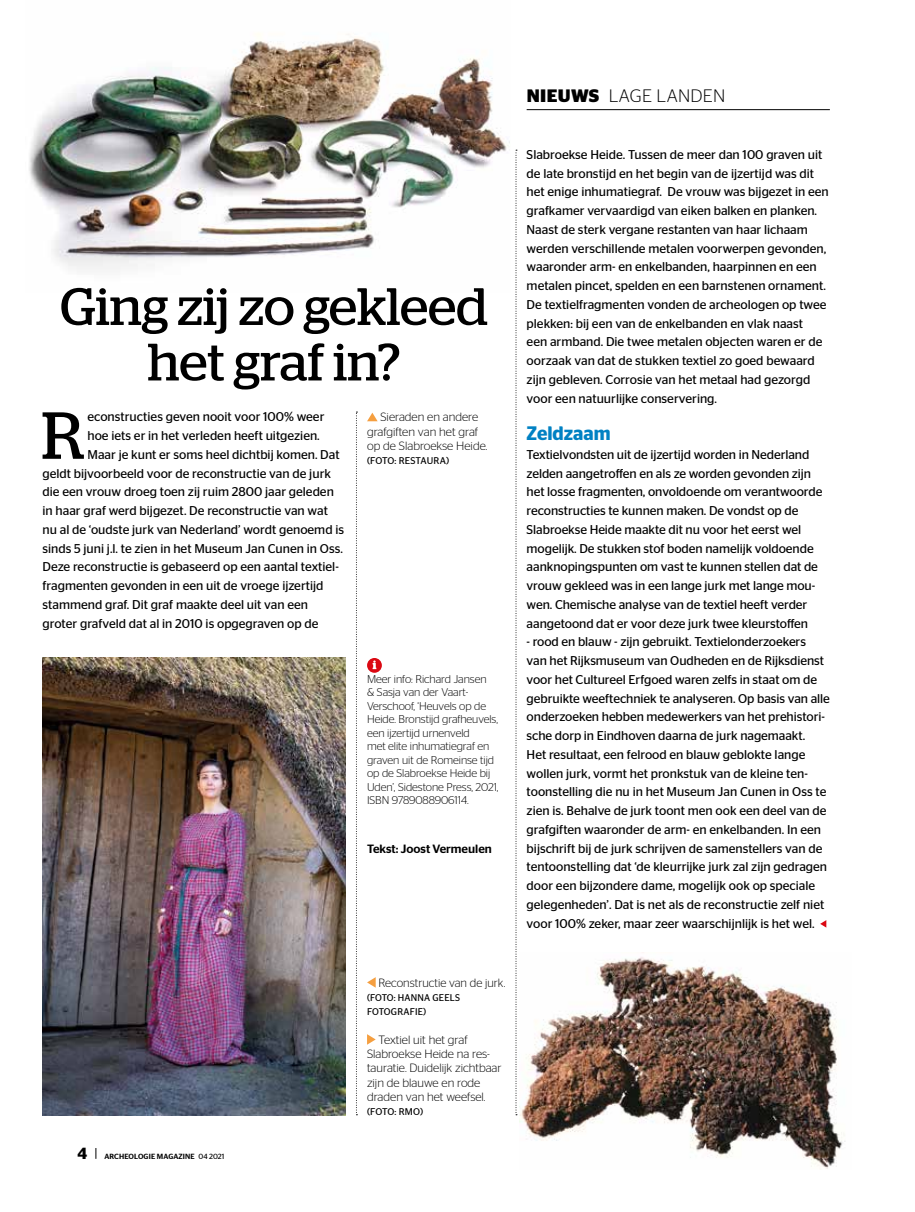
<style>
.page{position:relative;width:915px;height:1212px;background:#fff}
.page>*{position:absolute;margin:0;border:0;box-sizing:border-box;transform-origin:0 0}
.t1{font:66.3px "Stag";color:#000}
.t2{font:52.5px/55.5px "Stag";color:#000;text-align:center}
.t3{font:600 19.5px "Stag Sans";color:#0081c3;scale:.95 1}
.t4{font:300 18px "Stag Sans";letter-spacing:.02em;color:#000}
.t5{font:12.75px/18.8px "Stag Sans";color:#000}
.t6{font:300 12px/14.2px "Stag Sans";color:#000}
.t7{font:500 12px "Stag Sans";color:#000}
.t8{font:300 11.25px/13.5px "Stag Sans";letter-spacing:-.005em;color:#000}
.t9{font:9.75px/14.2px "Stag Sans";letter-spacing:.02em;color:#000}
.t10{font:9.75px "Stag Sans";letter-spacing:-.005em;color:#000}
.t11{font:500 7.5px "Stag Sans";letter-spacing:.02em;color:#000}
.s1{font-weight:600;font-size:16.2px}
.s2{font-weight:400}
.s3{font-weight:700}
</style>
<div class="page">
<hr style="left:526px;top:109px;width:303px;height:1px;background:#000">
<svg style="left:515px;top:150px;width:2px;height:965px"></svg>
<svg style="left:356px;top:412px;width:1px;height:703px"></svg>
<img style="left:29px;top:33px;width:481px;height:237px">
<img style="left:519px;top:957px;width:326px;height:212px">
<img style="left:43px;top:658px;width:302px;height:457px">
<svg style="left:820px;top:920px;width:6px;height:7px"></svg>
<div style="left:367px;top:658px;width:15px;height:15px;background:#db0812;border-radius:50%"></div>
<svg style="left:372px;top:660px;width:4px;height:9px"></svg>
<svg style="left:367px;top:977px;width:8px;height:11px"></svg>
<svg style="left:367px;top:1034px;width:8px;height:11px"></svg>
<svg style="left:367px;top:413px;width:10px;height:8px"></svg>
<h2 class="t2" style="left:60px;top:278px;width:429px">Ging zij zo gekleed het graf in?</h2>
<h1 class="t1" style="left:41px;top:397px;width:45px">R</h1>
<p class="t5" style="left:87px;top:407px;width:238px">econstructies geven nooit voor 100% weer</p>
<p class="t5" style="left:87px;top:426px;width:234px">hoe iets er in het verleden heeft uitgezien.</p>
<p class="t5" style="left:87px;top:445px;width:253px">Maar je kunt er soms heel dichtbij komen. Dat</p>
<p class="t5" style="left:43px;top:464px;width:290px">geldt bijvoorbeeld voor de reconstructie van de jurk</p>
<p class="t5" style="left:43px;top:482px;width:293px">die een vrouw droeg toen zij ruim 2800 jaar geleden</p>
<p class="t5" style="left:43px;top:501px;width:287px">in haar graf werd bijgezet. De reconstructie van wat</p>
<p class="t5" style="left:43px;top:520px;width:303px">nu al de ‘oudste jurk van Nederland’ wordt genoemd is</p>
<p class="t5" style="left:43px;top:539px;width:302px">sinds 5 juni j.l. te zien in het Museum Jan Cunen in Oss.</p>
<p class="t5" style="left:43px;top:557px;width:298px">Deze reconstructie is gebaseerd op een aantal textiel-</p>
<p class="t5" style="left:43px;top:576px;width:282px">fragmenten gevonden in een uit de vroege ijzertijd</p>
<p class="t5" style="left:43px;top:595px;width:267px">stammend graf. Dit graf maakte deel uit van een</p>
<p class="t5" style="left:43px;top:614px;width:277px">groter grafveld dat al in 2010 is opgegraven op de</p>
<p class="t6" style="left:367px;top:410px;width:122px;text-indent:13px">Sieraden en andere grafgiften van het graf op de Slabroekse Heide.</p>
<p class="t10" style="left:367px;top:455px;width:83px">(FOTO: RESTAURA)</p>
<p class="t8" style="left:367px;top:672px;width:133px">Meer info: Richard Jansen<br>&amp; Sasja van der Vaart-<br>Verschoof, ‘Heuvels op de<br>Heide. Bronstijd grafheuvels, een ijzertijd urnenveld<br>met elite inhumatiegraf en graven uit de Romeinse tijd op de Slabroekse Heide bij<br>Uden’, Sidestone Press, 2021,<br>ISBN 9789088906114.</p>
<p class="t7" style="left:367px;top:841px;width:126px">Tekst: Joost Vermeulen</p>
<p class="t11" style="left:77px;top:1152px;width:148px"><span class="s1">4</span> ARCHEOLOGIE MAGAZINE <span class="s2">04 2021</span></p>
<p class="t6" style="left:378px;top:975px;width:128px">Reconstructie van de jurk.</p>
<p class="t9" style="left:367px;top:990px;width:94px">(FOTO: HANNA GEELS<br>FOTOGRAFIE)</p>
<p class="t6" style="left:367px;top:1032px;width:136px;text-indent:12px">Textiel uit het graf<br>Slabroekse Heide na res&shy;tauratie. Duidelijk zichtbaar zijn de blauwe en rode draden van het weefsel.</p>
<p class="t9" style="left:367px;top:1104px;width:58px">(FOTO: RMO)</p>
<h3 class="t4" style="left:526px;top:86px;width:200px"><span class="s3">NIEUWS</span> LAGE LANDEN</h3>
<p class="t5" style="left:526px;top:145px;width:303px">Slabroekse Heide. Tussen de meer dan 100 graven uit de late bronstijd en het begin van de ijzertijd was dit het enige inhumatiegraf. De vrouw was bijgezet in een grafkamer vervaardigd van eiken balken en planken.<br>Naast de sterk vergane restanten van haar lichaam werden verschillende metalen voorwerpen gevonden, waaronder arm- en enkelbanden, haarpinnen en een metalen pincet, spelden en een barnstenen ornament.<br>De textielfragmenten vonden de archeologen op twee plekken: bij een van de enkelbanden en vlak naast<br>een armband. Die twee metalen objecten waren er de oorzaak van dat de stukken textiel zo goed bewaard zijn gebleven. Corrosie van het metaal had gezorgd voor een natuurlijke conservering.</p>
<h3 class="t3" style="left:526px;top:422px;width:90px">Zeldzaam</h3>
<p class="t5" style="left:526px;top:445px;width:297px">Textielvondsten uit de ijzertijd worden in Nederland zelden aangetroffen en als ze worden gevonden zijn het losse fragmenten, onvoldoende om verantwoorde reconstructies te kunnen maken. De vondst op de Slabroekse Heide maakte dit nu voor het eerst wel mogelijk. De stukken stof boden namelijk voldoende aanknopingspunten om vast te kunnen stellen dat de vrouw gekleed was in een lange jurk met lange mou&shy;wen. Chemische analyse van de textiel heeft verder aangetoond dat er voor deze jurk twee kleurstoffen</p>
<p class="t5" style="left:526px;top:632px;width:304px">- rood en blauw - zijn gebruikt. Textielonderzoekers<br>van het Rijksmuseum van Oudheden en de Rijksdienst voor het Cultureel Erfgoed waren zelfs in staat om de gebruikte weeftechniek te analyseren. Op basis van alle onderzoeken hebben medewerkers van het prehistori&shy;sche dorp in Eindhoven daarna de jurk nagemaakt.<br>Het resultaat, een felrood en blauw geblokte lange wollen jurk, vormt het pronkstuk van de kleine ten&shy;toonstelling die nu in het Museum Jan Cunen in Oss te zien is. Behalve de jurk toont men ook een deel van de grafgiften waaronder de arm- en enkelbanden. In een bijschrift bij de jurk schrijven de samenstellers van de tentoonstelling dat ‘de kleurrijke jurk zal zijn gedragen door een bijzondere dame, mogelijk ook op speciale gelegenheden’. Dat is net als de reconstructie zelf niet voor 100% zeker, maar zeer waarschijnlijk is het wel.</p>
</div>
